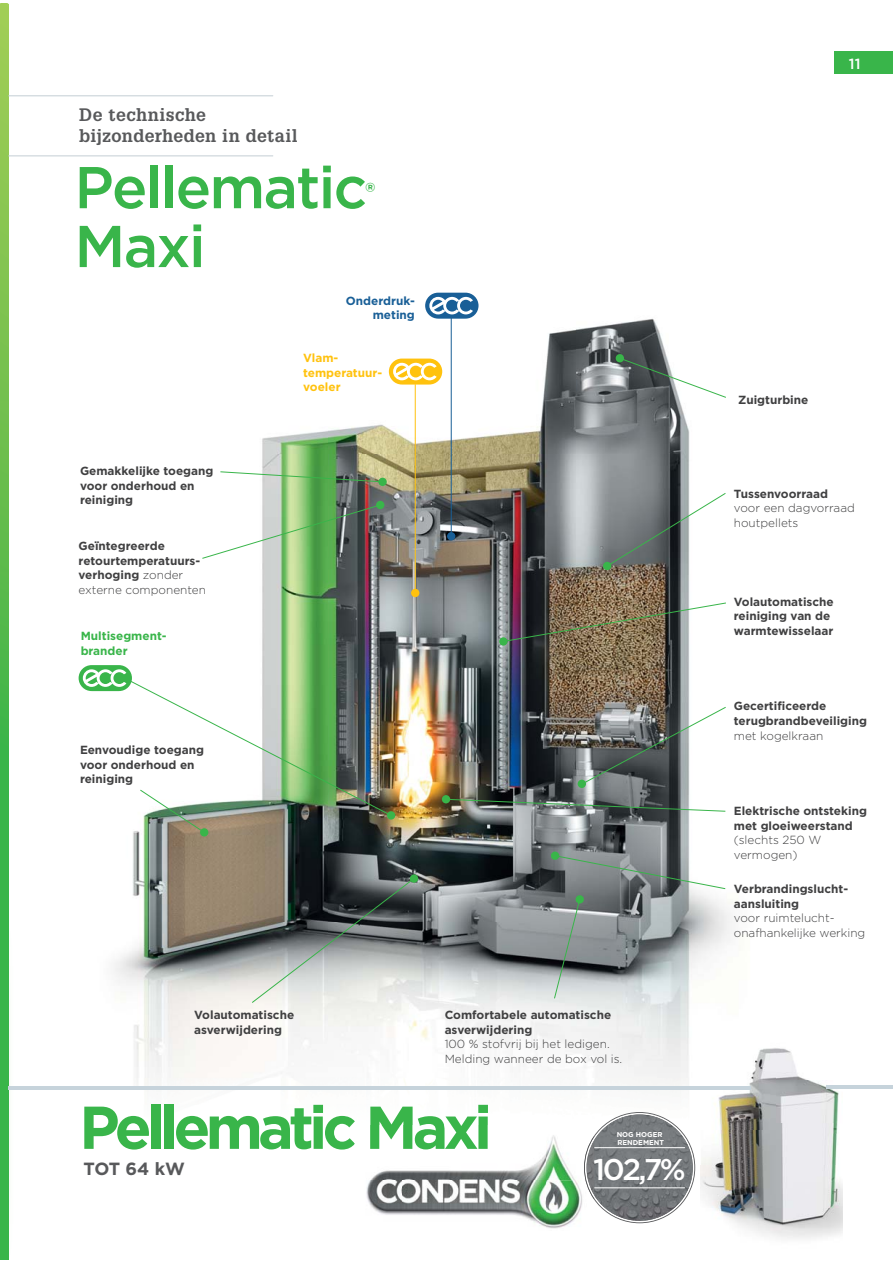
<style>
.page{position:relative;width:893px;height:1263px;background:#fff}
.page>*{position:absolute;margin:0;border:0;box-sizing:border-box;transform-origin:0 0}
.t1{font:700 60.3px "Gotham";letter-spacing:-.08em;color:#39b54a}
.t2{font:500 58.8px "Gotham";letter-spacing:-.03em;color:#39b54a}
.t3{font:500 30px "Gotham";color:#fff}
.t4{font:500 25.8px "Gotham";color:#39b54a}
.t5{font:700 17.7px/21.3px "Glypha LT Pro";letter-spacing:.02em;color:#58595b}
.t6{font:700 17.7px "Gotham";letter-spacing:-.015em;color:#58595b}
.t7{font:500 14.7px "Gotham";color:#fff}
.t8{font:700 11.7px/14.7px "Gotham";color:#404041}
.t9{font:300 11.7px/14.7px "Gotham";color:#404041}
.t10{font:700 11.7px/14.7px "Gotham";color:#ffc20e}
.t11{font:700 11.7px/14.7px "Gotham";color:#39b54a}
.t12{font:700 11.7px/14.7px "Gotham";color:#195f97;text-align:right}
.t13{font:700 7.05px/7.9px "Gotham";color:#fff}
.s1{font-weight:300}
</style>
<div class="page">
<div style="left:834px;top:52px;width:59px;height:22px;background:#39b54a"></div>
<svg style="left:0;top:4px;width:8px;height:398px;background:#8ac652"></svg>
<img style="left:0;top:402px;width:27px;height:857px">
<img style="left:81px;top:299px;width:652px;height:779px">
<img style="left:144px;top:1105px;width:344px;height:21px">
<svg style="left:251px;top:878px;width:164px;height:126px;background:#888b89"></svg>
<svg style="left:553px;top:898px;width:28px;height:101px;background:#939b9b"></svg>
<div style="left:200px;top:828px;width:8px;height:9px;background:#39b54a;border-radius:50%"></div>
<div style="left:410px;top:874px;width:8px;height:9px;background:#39b54a;border-radius:50%"></div>
<div style="left:575px;top:895px;width:9px;height:9px;background:#39b54a;border-radius:50%"></div>
<div style="left:551px;top:852px;width:8px;height:8px;background:#39b54a;border-radius:50%"></div>
<div style="left:442px;top:795px;width:8px;height:8px;background:#39b54a;border-radius:50%"></div>
<svg style="left:220px;top:471px;width:163px;height:12px"></svg>
<svg style="left:201px;top:504px;width:180px;height:55px"></svg>
<svg style="left:554px;top:855px;width:172px;height:35px"></svg>
<img style="left:445px;top:799px;width:281px;height:13px">
<img style="left:502px;top:602px;width:225px;height:40px">
<svg style="left:619px;top:357px;width:108px;height:41px"></svg>
<div style="left:378px;top:478px;width:9px;height:8px;background:#39b54a;border-radius:50%"></div>
<div style="left:376px;top:501px;width:8px;height:8px;background:#39b54a;border-radius:50%"></div>
<div style="left:616px;top:354px;width:8px;height:8px;background:#39b54a;border-radius:50%"></div>
<div style="left:499px;top:637px;width:8px;height:9px;background:#39b54a;border-radius:50%"></div>
<div style="left:411px;top:589px;width:8px;height:8px;background:#ffc20e;border-radius:50%"></div>
<div style="left:387px;top:811px;width:8px;height:9px;background:#39b54a;border-radius:50%"></div>
<hr style="left:415px;top:384px;width:1px;height:209px;background:#ffc20e">
<div style="left:447px;top:532px;width:8px;height:8px;background:#195f97;border-radius:50%"></div>
<hr style="left:451px;top:314px;width:1px;height:222px;background:#195f97">
<svg style="left:606px;top:492px;width:120px;height:75px"></svg>
<svg style="left:581px;top:706px;width:146px;height:79px"></svg>
<div style="left:603px;top:562px;width:8px;height:8px;background:#39b54a;border-radius:50%"></div>
<div style="left:578px;top:780px;width:8px;height:8px;background:#39b54a;border-radius:50%"></div>
<div style="left:425px;top:293px;width:53px;height:26px;background:#195f97;border-radius:13px"></div>
<svg style="left:429px;top:297px;width:44px;height:17px"></svg>
<div style="left:389px;top:359px;width:53px;height:26px;background:#ffc20e;border-radius:13px"></div>
<svg style="left:393px;top:363px;width:43px;height:17px"></svg>
<div style="left:79px;top:665px;width:53px;height:26px;background:#39b54a;border-radius:13px"></div>
<img style="left:83px;top:669px;width:309px;height:164px">
<hr style="left:9px;top:156px;width:264px;height:1px;background:#c4ced4">
<hr style="left:9px;top:95px;width:264px;height:1px;background:#c4ced4">
<svg style="left:621px;top:1112px;width:74px;height:111px"></svg>
<svg style="left:586px;top:1115px;width:107px;height:106px;background:#74777a"></svg>
<img style="left:594px;top:1115px;width:45px;height:106px">
<img style="left:594px;top:1159px;width:90px;height:25px">
<hr style="left:594px;top:1188px;width:90px;height:1px;background:#fff">
<hr style="left:594px;top:1147px;width:90px;height:1px;background:#fff">
<img style="left:371px;top:1170px;width:79px;height:10px">
<img style="left:450px;top:1135px;width:125px;height:45px">
<img style="left:366px;top:1180px;width:216px;height:49px">
<img style="left:370px;top:1126px;width:118px;height:24px">
<img style="left:584px;top:1136px;width:10px;height:64px">
<img style="left:586px;top:1140px;width:8px;height:55px">
<img style="left:775px;top:1048px;width:67px;height:75px">
<img style="left:701px;top:1123px;width:141px;height:116px">
<img style="left:701px;top:1038px;width:74px;height:92px">
<hr style="left:8px;top:1087px;width:743px;height:3px;background:#c6d3db">
<hr style="left:826px;top:1085px;width:67px;height:3px;background:#c6d3db">
<h3 class="t5" style="left:79px;top:105px;width:220px">De technische bijzonderheden in detail</h3>
<h2 class="t2" style="left:74px;top:165px;width:294px">Pellematic</h2>
<h3 class="t4" style="left:365px;top:182px;width:11px">®</h3>
<h2 class="t2" style="left:74px;top:224px;width:133px">Maxi</h2>
<p class="t8" style="left:80px;top:464px;width:135px">Gemakkelijke toegang voor onderhoud en reiniging</p>
<p class="t8" style="left:79px;top:539px;width:129px">Geïntegreerde retourtemperatuurs&shy;verhoging <span class="s1">zonder externe componenten</span></p>
<p class="t11" style="left:81px;top:629px;width:88px">Multisegment&shy;brander</p>
<p class="t8" style="left:80px;top:743px;width:126px">Eenvoudige toegang voor onderhoud en reiniging</p>
<p class="t12" style="left:346px;top:294px;width:71px">Onderdruk&shy;meting</p>
<p class="t10" style="left:303px;top:351px;width:81px">Vlam&shy;temperatuur&shy;voeler</p>
<p class="t8" style="left:194px;top:1009px;width:101px">Volautomatische asverwijdering</p>
<p class="t8" style="left:445px;top:1009px;width:168px">Comfortabele automatische asverwijdering</p>
<p class="t9" style="left:445px;top:1038px;width:179px">100 % stofvrij bij het ledigen.<br>Melding wanneer de box vol is.</p>
<h1 class="t1" style="left:79px;top:1106px;width:414px">Pellematic Maxi</h1>
<h3 class="t6" style="left:83px;top:1163px;width:103px">TOT 64 kW</h3>
<p class="t13" style="left:617px;top:1131px;width:49px">NOG HOGER<br>RENDEMENT</p>
<h3 class="t3" style="left:593px;top:1158px;width:94px">102,7%</h3>
<p class="t7" style="left:849px;top:58px;width:13px">11</p>
<p class="t8" style="left:738px;top:394px;width:72px">Zuigturbine</p>
<p class="t8" style="left:734px;top:487px;width:96px">Tussenvoorraad</p>
<p class="t9" style="left:734px;top:502px;width:123px">voor een dagvorraad houtpellets</p>
<p class="t8" style="left:734px;top:595px;width:101px">Volautomatische reiniging van de warmtewisselaar</p>
<p class="t8" style="left:734px;top:700px;width:135px">Gecertificeerde terugbrandbeveiliging</p>
<p class="t9" style="left:734px;top:729px;width:91px">met kogelkraan</p>
<p class="t8" style="left:734px;top:804px;width:135px">Elektrische ontsteking met gloeiweerstand</p>
<p class="t9" style="left:734px;top:834px;width:89px">(slechts 250 W vermogen)</p>
<p class="t8" style="left:734px;top:882px;width:116px">Verbrandingslucht&shy;aansluiting</p>
<p class="t9" style="left:734px;top:912px;width:133px">voor ruimtelucht&shy;onafhankelijke werking</p>
</div>
